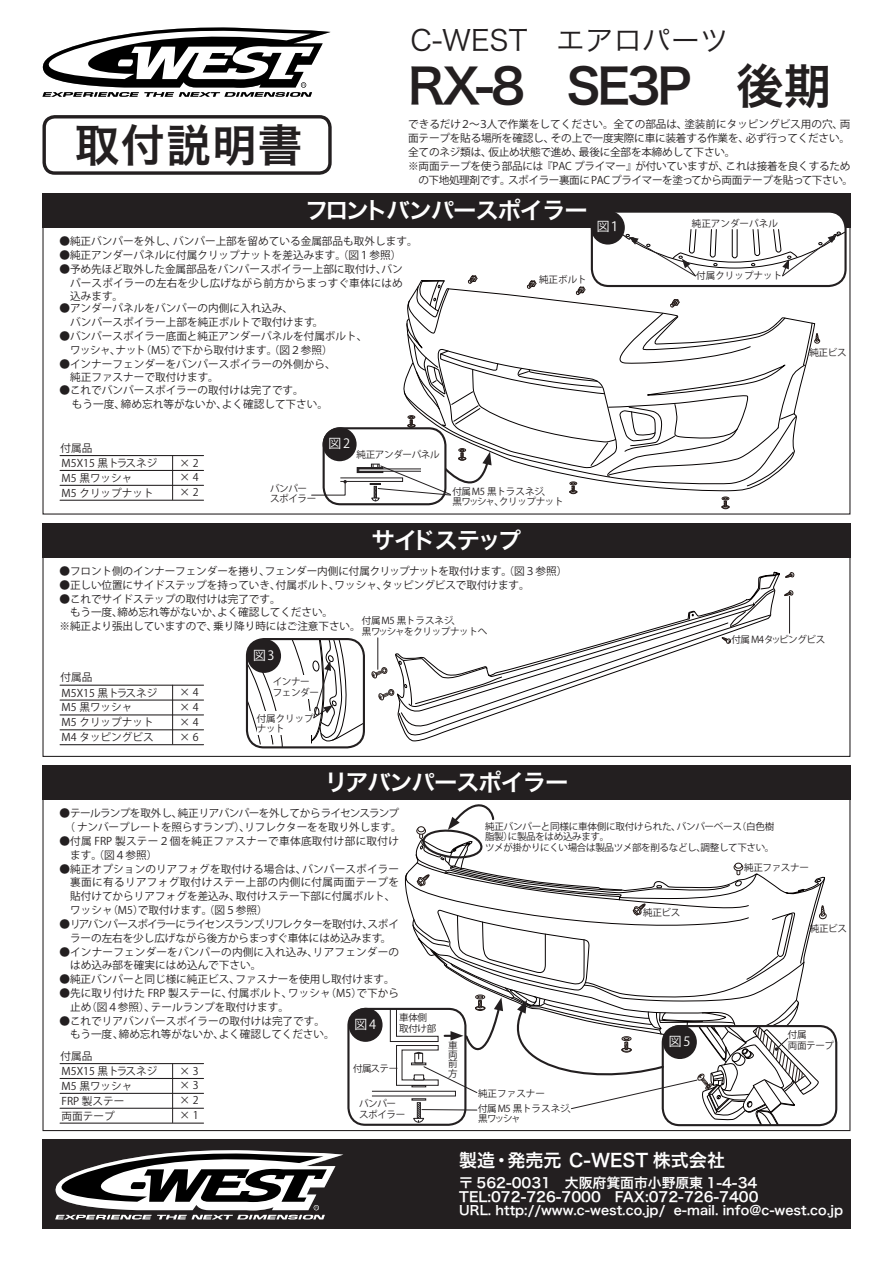
<style>
.page{position:relative;width:893px;height:1263px;background:#fff}
.page>*{position:absolute;margin:0;border:0;box-sizing:border-box;transform-origin:0 0}
.t1{font:47.85px "Hira Kaku Pro N W6 90 pv RKSJ H";letter-spacing:-.07em;color:#231f20}
.t2{font:44.7px "Hira Kaku Pro N W6 90 pv RKSJ H";letter-spacing:.025em;color:#231f20}
.t3{font:28.65px "Hira Kaku Pro N W3 90 pv RKSJ H";color:#231f20}
.t4{font:23.4px "Hira Kaku Pro N W6 90 pv RKSJ H";letter-spacing:-.05em;color:#fff}
.t5{font:23.4px "Hira Kaku Pro N W6 90 pv RKSJ H";letter-spacing:-.08em;color:#fff}
.t6{font:18px "Hira Kaku Pro N W6 90 pv RKSJ H";color:#fff}
.t7{font:13.8px/14.2px "Hira Kaku Pro N W6 90 pv RKSJ H";color:#fff}
.t8{font:12.75px "Hira Kaku Pro N W6 90 pv RKSJ H";color:#fff}
.t9{font:12.75px "Koz Go Pro Regular 90 pv RKSJ H";letter-spacing:.14em;color:#fff}
.t10{font:10.65px/14.9px "Koz Go Pro Regular 90 pv RKSJ H";color:#231f20}
.t11{font:10.65px/13.8px "Koz Go Pro Regular 90 pv RKSJ H";letter-spacing:-.02em;color:#231f20}
.t12{font:10.65px/13.8px "Koz Go Pro Regular 90 pv RKSJ H";letter-spacing:-.05em;color:#231f20;text-align:center}
.t13{font:10.65px "Koz Go Pro Regular 90 pv RKSJ H";letter-spacing:-.04em;color:#231f20}
.t14{font:10.65px/13.8px "Koz Go Pro Regular 90 pv RKSJ H";letter-spacing:.03em;color:#231f20}
.t15{font:10.65px "Koz Go Pro Regular 90 pv RKSJ H";letter-spacing:.035em;color:#231f20}
.t16{font:9.6px/10.5px "Koz Go Pro Regular 90 pv RKSJ H";letter-spacing:-.04em;color:#231f20}
.t17{font:9.6px "Koz Go Pro Regular 90 pv RKSJ H";color:#231f20}
.t18{font:9.6px/10.5px "Koz Go Pro Regular 90 pv RKSJ H";letter-spacing:-.01em;color:#231f20}
</style>
<div class="page">
<svg style="left:785px;top:572px;width:10px;height:6px"></svg>
<svg style="left:784px;top:590px;width:10px;height:6px"></svg>
<svg style="left:371px;top:572px;width:405px;height:159px"></svg>
<div style="left:42px;top:194px;width:808px;height:34px;background:#231f20"></div>
<div style="left:42px;top:115px;width:290px;height:60px;border:3px solid #231f20;border-radius:11px"></div>
<div style="left:42px;top:765px;width:808px;height:34px;background:#231f20"></div>
<div style="left:42px;top:523px;width:808px;height:34px;background:#231f20"></div>
<div style="left:42px;top:1140px;width:808px;height:89px;background:#231f20"></div>
<svg style="left:55px;top:1150px;width:288px;height:69px"></svg>
<svg style="left:42px;top:28px;width:288px;height:69px"></svg>
<div style="left:819px;top:913px;width:8px;height:6px;border:1px solid #231916;border-radius:50%"></div>
<div style="left:372px;top:1091px;width:84px;height:5px;border:1px solid #231f20"></div>
<div style="left:347px;top:1008px;width:119px;height:118px;border:2px solid #231f20;border-radius:17px"></div>
<div style="left:348px;top:1008px;width:34px;height:34px;background:#231f20;border-radius:50%"></div>
<hr style="left:60px;top:1063px;width:144px;height:1px;background:#231f20">
<hr style="left:60px;top:1078px;width:144px;height:1px;background:#231f20">
<hr style="left:60px;top:1093px;width:144px;height:1px;background:#231f20">
<hr style="left:60px;top:1108px;width:144px;height:1px;background:#231f20">
<hr style="left:60px;top:1123px;width:144px;height:1px;background:#231f20">
<hr style="left:172px;top:1064px;width:1px;height:59px;background:#231f20">
<hr style="left:60px;top:455px;width:144px;height:1px;background:#231f20">
<hr style="left:60px;top:470px;width:144px;height:1px;background:#231f20">
<hr style="left:60px;top:485px;width:144px;height:1px;background:#231f20">
<hr style="left:60px;top:500px;width:144px;height:1px;background:#231f20">
<hr style="left:172px;top:456px;width:1px;height:44px;background:#231f20">
<div style="left:340px;top:478px;width:63px;height:4px;border:1px solid #231f20"></div>
<div style="left:323px;top:427px;width:34px;height:34px;background:#231f20;border-radius:50%"></div>
<svg style="left:311px;top:480px;width:36px;height:16px"></svg>
<div style="left:246px;top:638px;width:119px;height:110px;border:2px solid #231f20;border-radius:17px"></div>
<svg style="left:247px;top:639px;width:117px;height:108px"></svg>
<hr style="left:377px;top:638px;width:1px;height:31px;background:#231f20">
<hr style="left:789px;top:596px;width:1px;height:37px;background:#231f20">
<hr style="left:60px;top:685px;width:144px;height:1px;background:#231f20">
<hr style="left:60px;top:700px;width:144px;height:1px;background:#231f20">
<hr style="left:60px;top:714px;width:144px;height:1px;background:#231f20">
<hr style="left:60px;top:729px;width:144px;height:1px;background:#231f20">
<hr style="left:60px;top:744px;width:144px;height:1px;background:#231f20">
<hr style="left:172px;top:685px;width:1px;height:59px;background:#231f20">
<div style="left:662px;top:1025px;width:175px;height:101px;border:2px solid #231f20;border-radius:17px"></div>
<svg style="left:356px;top:212px;width:490px;height:303px"></svg>
<svg style="left:390px;top:799px;width:435px;height:326px"></svg>
<h3 class="t3" style="left:410px;top:30px;width:320px">C-WEST　エアロパーツ</h3>
<h2 class="t2" style="left:74px;top:128px;width:230px">取付説明書</h2>
<h1 class="t1" style="left:408px;top:68px;width:425px">RX-8　SE3P　後期</h1>
<p class="t11" style="left:408px;top:119px;width:444px">できるだけ２～３人で作業をしてください。全ての部品は、塗装前にタッピングビス用の穴、両面テープを貼る場所を確認し、その上で一度実際に車に装着する作業を、必ず行ってください。全てのネジ類は、仮止め状態で進め、最後に全部を本締めして下さい。<br>※両面テープを使う部品には『PAC プライマー』が付いていますが、これは接着を良くするため</p>
<p class="t13" style="left:408px;top:176px;width:446px">　の下地処理剤です。スポイラー裏面にPACプライマーを塗ってから両面テープを貼って下さい。</p>
<h3 class="t4" style="left:305px;top:202px;width:284px">フロントバンパースポイラー</h3>
<p class="t10" style="left:59px;top:235px;width:360px">●純正バンパーを外し、バンパー上部を留めている金属部品も取外します。</p>
<p class="t10" style="left:59px;top:249px;width:343px">●純正アンダーパネルに付属クリップナットを差込みます。（図１参照）</p>
<p class="t10" style="left:59px;top:264px;width:345px;line-height:13.8px;text-align:right">●予め先ほど取外した金属部品をバンパースポイラー上部に取付け、バンパースポイラーの左右を少し広げながら前方からまっすぐ車体にはめ</p>
<p class="t10" style="left:70px;top:290px;width:55px">込みます。</p>
<p class="t10" style="left:59px;top:303px;width:265px;line-height:13.8px">●アンダーパネルをバンパーの内側に入れ込み、<br>　バンパースポイラー上部を純正ボルトで取付けます。</p>
<p class="t10" style="left:59px;top:331px;width:309px;line-height:13.8px">●バンパースポイラー底面と純正アンダーパネルを付属ボルト、　ワッシャ、ナット（M5）で下から取付けます。（図２参照）</p>
<p class="t10" style="left:59px;top:358px;width:278px;line-height:13.8px">●インナーフェンダーをバンパースポイラーの外側から、　純正ファスナーで取付けます。</p>
<p class="t10" style="left:59px;top:385px;width:270px;line-height:13.8px">●これでバンパースポイラーの取付けは完了です。<br>　もう一度、締め忘れ等がないか、よく確認して下さい。</p>
<p class="t16" style="left:539px;top:276px;width:49px">純正ボルト</p>
<p class="t10" style="left:60px;top:442px;width:33px">付属品</p>
<p class="t10" style="left:62px;top:457px;width:97px">M5X15 黒トラスネジ<br>M5 黒ワッシャ<br>M5 クリップナット</p>
<p class="t10" style="left:180px;top:457px;width:21px;text-align:justify">× 2 × 4 × 2</p>
<p class="t9" style="left:329px;top:438px;width:23px">図2</p>
<p class="t16" style="left:357px;top:451px;width:85px">純正アンダーパネル</p>
<p class="t16" style="left:270px;top:484px;width:48px">バンパースポイラー</p>
<p class="t16" style="left:452px;top:487px;width:113px">付属M5 黒トラスネジ、<br>黒ワッシャ、クリップナット</p>
<h3 class="t5" style="left:371px;top:531px;width:151px">サイドステップ</h3>
<p class="t10" style="left:59px;top:565px;width:509px">●フロント側のインナーフェンダーを捲り、フェンダー内側に付属クリップナットを取付けます。（図３参照）</p>
<p class="t10" style="left:59px;top:579px;width:472px">●正しい位置にサイドステップを持っていき、付属ボルト、ワッシャ、タッピングビスで取付けます。</p>
<p class="t10" style="left:59px;top:593px;width:303px;line-height:13.8px">●これでサイドステップの取付けは完了です。<br>　もう一度、締め忘れ等がないか、よく確認してください。<br>※純正より張出していますので、乗り降り時にはご注意下さい。</p>
<p class="t16" style="left:362px;top:617px;width:127px">付属M5 黒トラスネジ、<br>黒ワッシャをクリップナットへ</p>
<p class="t10" style="left:60px;top:671px;width:33px">付属品</p>
<p class="t10" style="left:62px;top:687px;width:97px">M5X15 黒トラスネジ<br>M5 黒ワッシャ<br>M5 クリップナット<br>M4 タッピングビス</p>
<p class="t10" style="left:180px;top:686px;width:21px;text-align:justify">× 4 × 4 × 4 × 6</p>
<p class="t9" style="left:253px;top:650px;width:23px">図3</p>
<p class="t16" style="left:273px;top:678px;width:48px">インナーフェンダー</p>
<p class="t18" style="left:257px;top:714px;width:58px">付属クリップナット</p>
<h3 class="t4" style="left:324px;top:774px;width:246px">リアバンパースポイラー</h3>
<p class="t9" style="left:597px;top:222px;width:26px">図１</p>
<p class="t17" style="left:692px;top:219px;width:88px">純正アンダーパネル</p>
<p class="t17" style="left:696px;top:272px;width:88px">付属クリップナット</p>
<p class="t16" style="left:809px;top:348px;width:39px">純正ビス</p>
<p class="t16" style="left:731px;top:636px;width:95px">付属M4タッピングビス</p>
<p class="t10" style="left:59px;top:808px;width:344px;line-height:13.8px;text-align:center">●テールランプを取外し、純正リアバンパーを外してからライセンスランプ（ ナンバープレートを照らすランプ）、リフレクターをを取り外します。</p>
<p class="t14" style="left:70px;top:835px;width:330px;text-indent:-11px">●付属 FRP 製ステー２個を純正ファスナーで車体底取付け部に取付けます。（図４参照）</p>
<p class="t10" style="left:59px;top:863px;width:341px">●純正オプションのリアフォグを取付ける場合は、バンパースポイラー</p>
<p class="t15" style="left:70px;top:878px;width:330px">裏面に有るリアフォグ取付けステー上部の内側に付属両面テープを</p>
<p class="t10" style="left:70px;top:890px;width:327px">貼付けてからリアフォグを差込み、取付けステー下部に付属ボルト、</p>
<p class="t10" style="left:59px;top:904px;width:210px">　ワッシャ（M5）で取付けます。（図５参照）</p>
<p class="t12" style="left:59px;top:918px;width:341px">●リアバンパースポイラーにライセンスランプ、リフレクターを取付け、スポイラーの左右を少し広げながら後方からまっすぐ車体にはめ込みます。</p>
<p class="t10" style="left:70px;top:946px;width:330px;line-height:13.8px;text-indent:-11px">●インナーフェンダーをバンパーの内側に入れ込み、リアフェンダーのはめ込み部を確実にはめ込んで下さい。</p>
<p class="t10" style="left:59px;top:973px;width:337px">●純正バンパーと同じ様に純正ビス、ファスナーを使用し取付けます。</p>
<p class="t10" style="left:70px;top:987px;width:330px;line-height:13.8px;text-indent:-11px">●先に取り付けた FRP 製ステーに、付属ボルト、ワッシャ（M5）で下から止め（図４参照）、テールランプを取付けます。</p>
<p class="t10" style="left:59px;top:1015px;width:277px;line-height:13.8px">●これでリアバンパースポイラーの取付けは完了です。　もう一度､締め忘れ等がないか、よく確認してください。</p>
<p class="t16" style="left:399px;top:1014px;width:39px">車体側取付け部</p>
<p class="t9" style="left:354px;top:1019px;width:23px">図4</p>
<p class="t10" style="left:60px;top:1050px;width:33px">付属品</p>
<p class="t10" style="left:62px;top:1065px;width:97px">M5X15 黒トラスネジ<br>M5 黒ワッシャ<br>FRP 製ステー<br>両面テープ</p>
<p class="t10" style="left:180px;top:1065px;width:21px;text-align:justify">× 3 × 3 × 2 × 1</p>
<p class="t16" style="left:353px;top:1064px;width:47px">付属ステー</p>
<p class="t16" style="left:359px;top:1100px;width:48px">バンパースポイラー</p>
<p class="t16" style="left:485px;top:822px;width:291px">純正バンパーと同様に車体側に取付けられた、バンパーベース（白色樹脂製）に製品をはめ込みます。<br>ツメが掛かりにくい場合は製品ツメ部を削るなどし、調整して下さい。</p>
<p class="t16" style="left:448px;top:1042px;width:11px;line-height:9.1px;text-align:justify">車両前方</p>
<p class="t17" style="left:478px;top:1090px;width:68px">純正ファスナー</p>
<p class="t16" style="left:478px;top:1104px;width:101px">付属M5 黒トラスネジ、黒ワッシャ</p>
<p class="t16" style="left:643px;top:908px;width:39px">純正ビス</p>
<p class="t9" style="left:669px;top:1036px;width:23px">図5</p>
<p class="t16" style="left:744px;top:864px;width:66px">純正ファスナー</p>
<p class="t16" style="left:810px;top:924px;width:39px">純正ビス</p>
<p class="t16" style="left:788px;top:1030px;width:48px">付属<br>両面テープ</p>
<h3 class="t6" style="left:459px;top:1154px;width:267px">製造・発売元 C-WEST 株式会社</h3>
<p class="t7" style="left:459px;top:1177px;width:301px">〒 562-0031　大阪府箕面市小野原東 1-4-34<br>TEL:072-726-7000 FAX:072-726-7400</p>
<p class="t8" style="left:459px;top:1206px;width:385px">URL. http://www.c-west.co.jp/ e-mail. info@c-west.co.jp</p>
</div>
